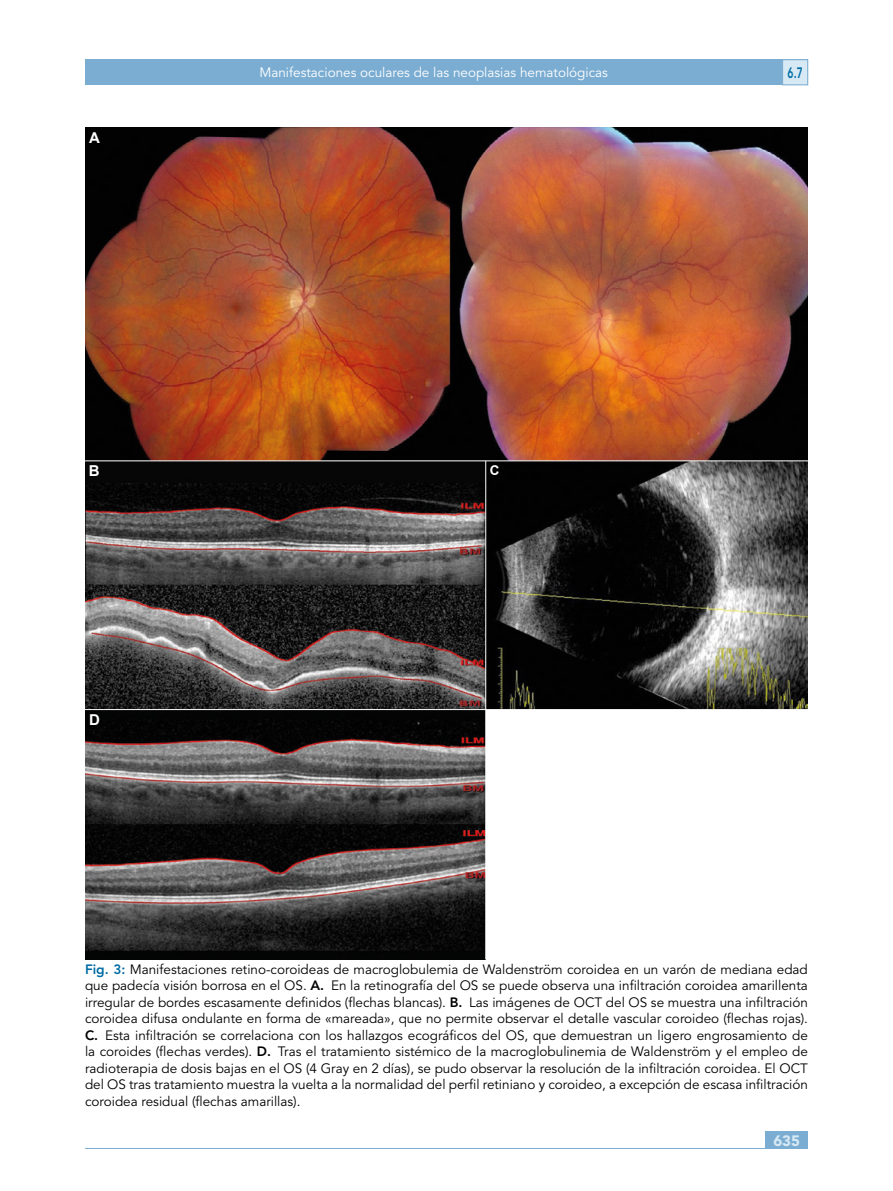
<style>
.page{position:relative;width:893px;height:1191px;background:#fff}
.page>*{position:absolute;margin:0;border:0;box-sizing:border-box;transform-origin:0 0}
.t1{font:900 15px "Avenir LT Std";color:#d7e9f4}
.t2{font:800 15px "Avenir LT Std";color:#006ca4;scale:.68 1}
.Texto_Base{font:700 15px "Arial";color:#fff}
.Pie_Figura{font:13.5px/16.5px "Avenir LT Std";color:#000;text-align:justify}
.t3{font:13.5px "Avenir LT Std";color:#fff}
.Texto_Base-2{font:700 13.35px "Arial";color:#fff}
.s1{font-weight:800;color:#006ca4}
.s2{font-weight:800}
</style>
<div class="page">
<div style="left:765px;top:1131px;width:43px;height:17px;background:#7badd2"></div>
<div style="left:85px;top:60px;width:723px;height:25px;background:#7badd2"></div>
<div style="left:782px;top:60px;width:26px;height:25px;background:#d7e9f4;border:1px solid #7badd2"></div>
<hr style="left:85px;top:1148px;width:723px;height:1px;background:#7badd2">
<img style="left:486px;top:461px;width:322px;height:248px">
<svg style="left:85px;top:461px;width:400px;height:248px;background:#444040"></svg>
<img style="left:85px;top:128px;width:723px;height:332px">
<img style="left:85px;top:710px;width:400px;height:249px">
<p class="Texto_Base" style="left:89px;top:128px;width:12px">A</p>
<p class="t3" style="left:259px;top:65px;width:350px">Manifestaciones oculares de las neoplasias hematológicas</p>
<p class="t2" style="left:788px;top:64px;width:24px">6.7</p>
<p class="Texto_Base" style="left:89px;top:461px;width:12px">B</p>
<p class="Texto_Base-2" style="left:490px;top:461px;width:11px">C</p>
<p class="Texto_Base" style="left:89px;top:710px;width:12px">D</p>
<p class="Pie_Figura" style="left:85px;top:961px;width:724px"><span class="s1">Fig. 3:</span> Manifestaciones retino-coroideas de macroglobulemia de Waldenström coroidea en un varón de mediana edad que padecía visión borrosa en el OS. <span class="s2">A.</span> En la retinografía del OS se puede observa una infiltración coroidea amarillenta irregular de bordes escasamente definidos (flechas blancas). <span class="s2">B.</span> Las imágenes de OCT del OS se muestra una infiltración coroidea difusa ondulante en forma de «mareada», que no permite observar el detalle vascular coroideo (flechas rojas).<br><span class="s2">C.</span> Esta infiltración se correlaciona con los hallazgos ecográficos del OS, que demuestran un ligero engrosamiento de la coroides (flechas verdes). <span class="s2">D.</span> Tras el tratamiento sistémico de la macroglobulinemia de Waldenström y el empleo de radioterapia de dosis bajas en el OS (4 Gray en 2 días), se pudo observar la resolución de la infiltración coroidea. El OCT del OS tras tratamiento muestra la vuelta a la normalidad del perfil retiniano y coroideo, a excepción de escasa infiltración coroidea residual (flechas amarillas).</p>
<p class="t1" style="left:773px;top:1131px;width:28px">635</p>
</div>
